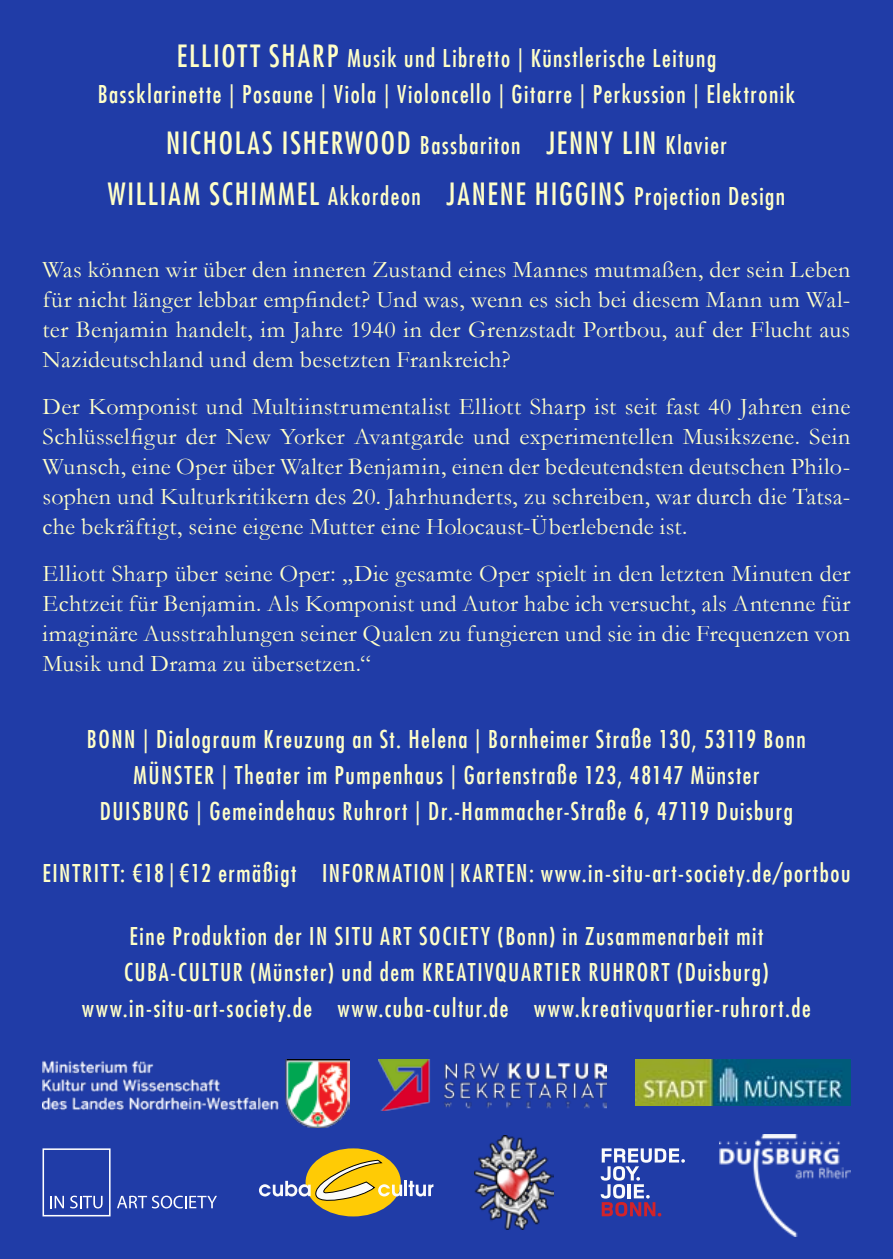
<style>
.page{position:relative;width:893px;height:1259px;background:#203ca7}
.page>*{position:absolute;margin:0;border:0;box-sizing:border-box;transform-origin:0 0}
.t1{font:condensed 30px "Futura LT";letter-spacing:.06em;color:#ffffc8}
.t2{font:24px/30px "Garamond";letter-spacing:.015em;color:#ffffc8;text-align:justify}
.t3{font:condensed 24px/36px "Futura LT";letter-spacing:.065em;color:#ffffc8;text-align:center}
.s1{font-size:30px}
.s2{font-size:24px}
</style>
<div class="page">
<svg style="left:117px;top:1195px;width:100px;height:13px"></svg>
<svg style="left:43px;top:1148px;width:68px;height:68px"></svg>
<img style="left:475px;top:1135px;width:78px;height:94px">
<svg style="left:601px;top:1148px;width:84px;height:68px"></svg>
<img style="left:43px;top:1059px;width:307px;height:68px">
<img style="left:379px;top:1059px;width:227px;height:51px">
<img style="left:720px;top:1134px;width:130px;height:102px">
<div style="left:306px;top:1148px;width:95px;height:68px;background:#ffcb05;border-radius:50%"></div>
<svg style="left:259px;top:1160px;width:143px;height:44px"></svg>
<hr style="left:404px;top:1180px;width:3px;height:16px;background:#fbfbfb">
<svg style="left:409px;top:1180px;width:24px;height:16px"></svg>
<div style="left:288px;top:1187px;width:7px;height:6px;background:#2c439b;border-radius:50%"></div>
<div style="left:301px;top:1187px;width:7px;height:6px;background:#2c439b;border-radius:50%"></div>
<img style="left:635px;top:1059px;width:215px;height:47px">
<p class="t3" style="left:98px;top:40px;width:699px"><span class="s1">ELLIOTT SHARP</span> Musik und Libretto | Künstlerische Leitung<br>Bassklarinette | Posaune | Viola | Violoncello | Gitarre | Perkussion | Elektronik</p>
<p class="t1" style="left:166px;top:125px;width:562px">NICHOLAS ISHERWOOD <span class="s2">Bassbariton</span> JENNY LIN <span class="s2">Klavier</span></p>
<p class="t1" style="left:108px;top:176px;width:679px">WILLIAM SCHIMMEL <span class="s2">Akkordeon</span> JANENE HIGGINS <span class="s2">Projection Design</span></p>
<p class="t2" style="left:43px;top:254px;width:809px">Was können wir über den inneren Zustand eines Mannes mutmaßen, der sein Leben für nicht länger lebbar empfindet? Und was, wenn es sich bei diesem Mann um Wal&shy;ter Benjamin handelt, im Jahre 1940 in der Grenzstadt Portbou, auf der Flucht aus Nazideutschland und dem besetzten Frankreich?</p>
<p class="t2" style="left:43px;top:391px;width:809px">Der Komponist und Multiinstrumentalist Elliott Sharp ist seit fast 40 Jahren eine Schlüsselfigur der New Yorker Avantgarde und experimentellen Musikszene. Sein Wunsch, eine Oper über Walter Benjamin, einen der bedeutendsten deutschen Philo&shy;sophen und Kulturkritikern des 20. Jahrhunderts, zu schreiben, war durch die Tatsa&shy;che bekräftigt, seine eigene Mutter eine Holocaust-Überlebende ist.</p>
<p class="t2" style="left:43px;top:558px;width:809px">Elliott Sharp über seine Oper: „Die gesamte Oper spielt in den letzten Minuten der Echtzeit für Benjamin. Als Komponist und Autor habe ich versucht, als Antenne für imaginäre Ausstrahlungen seiner Qualen zu fungieren und sie in die Frequenzen von Musik und Drama zu übersetzen.“</p>
<p class="t3" style="left:87px;top:720px;width:720px">BONN | Dialograum Kreuzung an St. Helena | Bornheimer Straße 130, 53119 Bonn</p>
<p class="t3" style="left:133px;top:756px;width:627px">MÜNSTER | Theater im Pumpenhaus | Gartenstraße 123, 48147 Münster</p>
<p class="t3" style="left:100px;top:792px;width:694px">DUISBURG | Gemeindehaus Ruhrort | Dr.-Hammacher-Straße 6, 47119 Duisburg</p>
<p class="t3" style="left:43px;top:855px;width:809px">EINTRITT: €18 | €12 ermäßigt INFORMATION | KARTEN: www.in-situ-art-society.de/portbou</p>
<p class="t3" style="left:124px;top:917px;width:646px;text-align:left">Eine Produktion der IN SITU ART SOCIETY (Bonn) in Zusammenarbeit mit<br>CUBA-CULTUR (Münster) und dem KREATIVQUARTIER RUHRORT (Duisburg)</p>
<p class="t3" style="left:82px;top:989px;width:730px">www.in-situ-art-society.de www.cuba-cultur.de www.kreativquartier-ruhrort.de</p>
</div>
